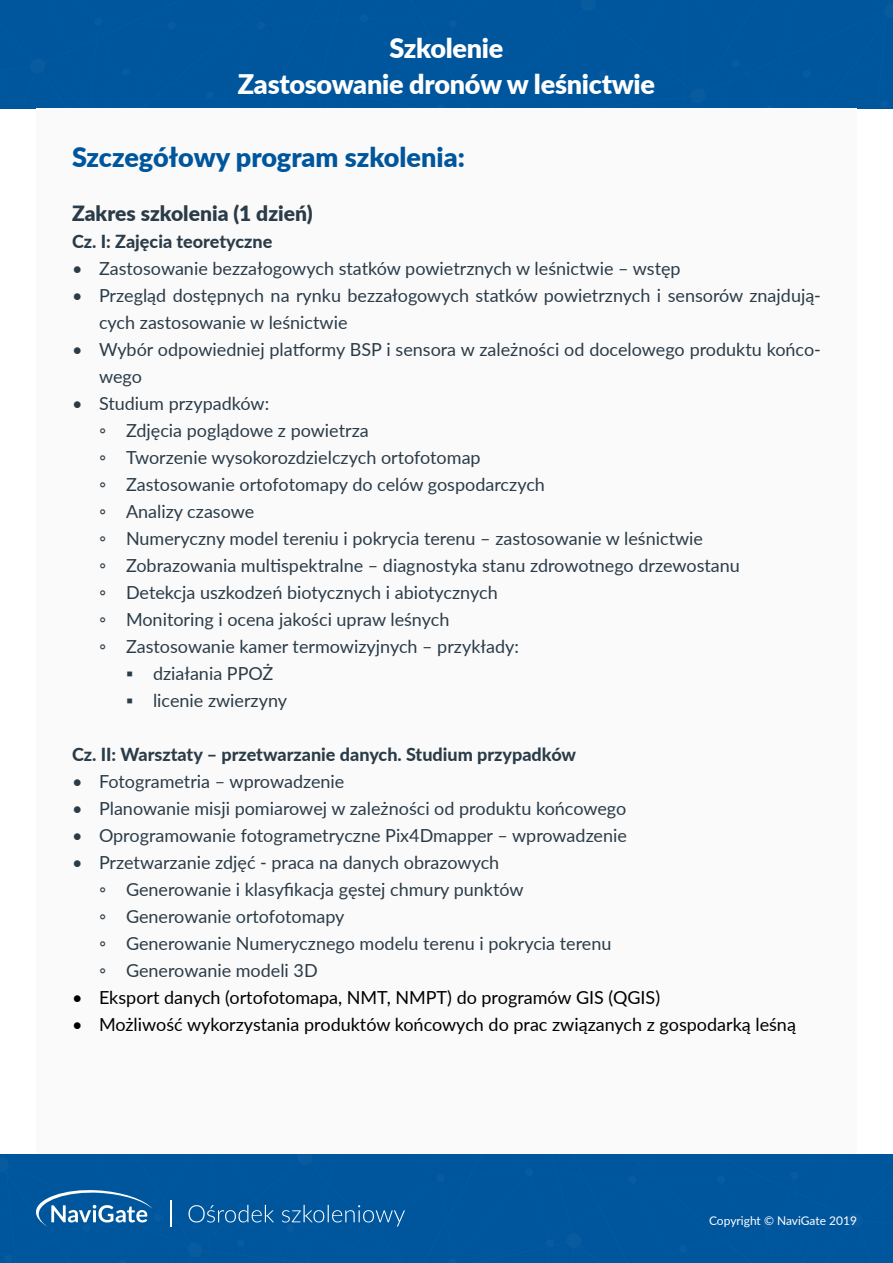
<style>
.page{position:relative;width:893px;height:1263px;background:#fff}
.page>*{position:absolute;margin:0;border:0;box-sizing:border-box;transform-origin:0 0}
.t1{font:900 27px/36px "Lato";letter-spacing:-.01em;color:#fff;text-align:center}
.t2{font:900 27px "Lato";color:#00569c}
.t3{font:900 21px "Lato";color:#2b3c49}
.t4{font:18px/27px "Lato";color:#2b3c49}
.t5{font:18px "Lato";color:#000}
.t6{font:800 18px "Lato";color:#2b3c49}
.t7{font:12px "Lato";color:#fff}
</style>
<div class="page">
<div style="left:0;top:0;width:368px;height:109px;background:#00569d"></div>
<div style="left:368px;top:0;width:525px;height:109px;background:#00569d"></div>
<svg style="left:366px;top:0;width:16px;height:15px"></svg>
<svg style="left:731px;top:60px;width:8px;height:7px"></svg>
<div style="left:36px;top:109px;width:821px;height:1045px;background:#fafafa"></div>
<div style="left:525px;top:1154px;width:368px;height:109px;background:#00569d"></div>
<div style="left:0;top:1154px;width:525px;height:109px;background:#00569d"></div>
<svg style="left:511px;top:1154px;width:15px;height:15px"></svg>
<svg style="left:170px;top:1200px;width:1px;height:27px"></svg>
<svg style="left:36px;top:1188px;width:126px;height:39px;background:#3277b0"></svg>
<svg style="left:189px;top:1205px;width:216px;height:21px;background:#216ca9"></svg>
<h1 class="t1" style="left:238px;top:29px;width:419px">Szkolenie<br>Zastosowanie dronów w leśnictwie</h1>
<h1 class="t2" style="left:72px;top:136px;width:394px">Szczegółowy program szkolenia:</h1>
<p class="t3" style="left:72px;top:197px;width:242px">Zakres szkolenia (1 dzień)</p>
<p class="t6" style="left:72px;top:228px;width:202px">Cz. I: Zajęcia teoretyczne</p>
<p class="t4" style="left:72px;top:254px;width:610px">• Zastosowanie bezzałogowych statków powietrznych w leśnictwie – wstęp</p>
<p class="t4" style="left:99px;top:281px;width:723px;text-indent:-27px">• Przegląd dostępnych na rynku bezzałogowych statków powietrznych i sensorów znajdują&shy;cych zastosowanie w leśnictwie</p>
<p class="t4" style="left:99px;top:335px;width:723px;text-indent:-27px">• Wybór odpowiedniej platformy BSP i sensora w zależności od docelowego produktu końco&shy;wego</p>
<p class="t4" style="left:99px;top:389px;width:642px;text-indent:-27px">• Studium przypadków:<br>◦ Zdjęcia poglądowe z powietrza<br>◦ Tworzenie wysokorozdzielczych ortofotomap<br>◦ Zastosowanie ortofotomapy do celów gospodarczych<br>◦ Analizy czasowe<br>◦ Numeryczny model tereniu i pokrycia terenu – zastosowanie w leśnictwie<br>◦ Zobrazowania multispektralne – diagnostyka stanu zdrowotnego drzewostanu ◦ Detekcja uszkodzeń biotycznych i abiotycznych<br>◦ Monitoring i ocena jakości upraw leśnych<br>◦ Zastosowanie kamer termowizyjnych – przykłady:</p>
<p class="t4" style="left:126px;top:659px;width:149px">▪ działania PPOŻ</p>
<p class="t4" style="left:126px;top:686px;width:163px">▪ licenie zwierzyny</p>
<p class="t6" style="left:72px;top:741px;width:506px">Cz. II: Warsztaty – przetwarzanie danych. Studium przypadków</p>
<p class="t4" style="left:72px;top:767px;width:274px">• Fotogrametria – wprowadzenie</p>
<p class="t4" style="left:72px;top:794px;width:556px">• Planowanie misji pomiarowej w zależności od produktu końcowego</p>
<p class="t4" style="left:72px;top:821px;width:556px">• Oprogramowanie fotogrametryczne Pix4Dmapper – wprowadzenie</p>
<p class="t4" style="left:99px;top:848px;width:514px;text-indent:-27px">• Przetwarzanie zdjęć - praca na danych obrazowych<br>◦ Generowanie i klasyfikacja gęstej chmury punktów<br>◦ Generowanie ortofotomapy<br>◦ Generowanie Numerycznego modelu terenu i pokrycia terenu ◦ Generowanie modeli 3D</p>
<p class="t5" style="left:72px;top:984px;width:590px">• Eksport danych (ortofotomapa, NMT, NMPT) do programów GIS (QGIS)</p>
<p class="t5" style="left:72px;top:1011px;width:725px">• Możliwość wykorzystania produktów końcowych do prac związanych z gospodarką leśną</p>
<p class="t7" style="left:709px;top:1212px;width:149px">Copyright © NaviGate 2019</p>
</div>
